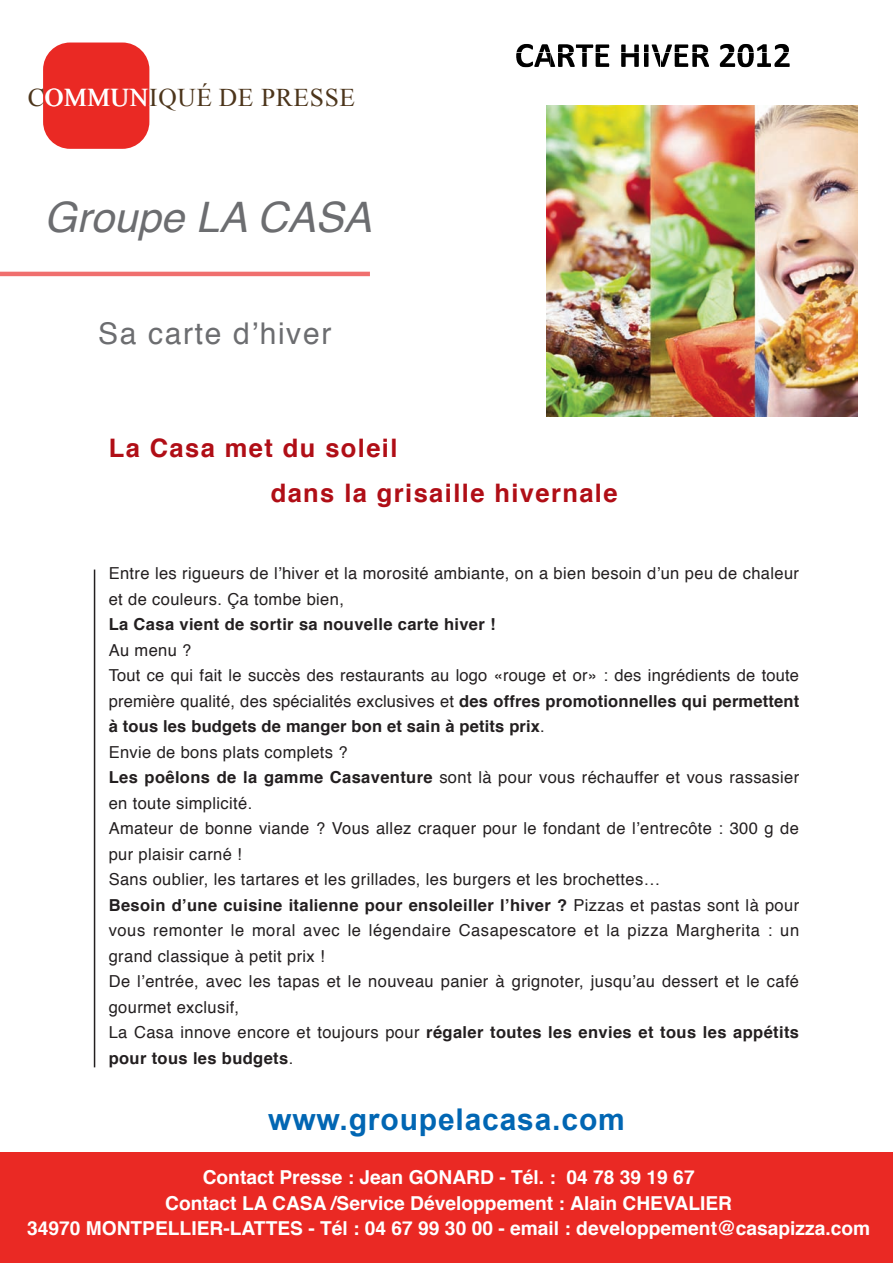
<style>
.page{position:relative;width:893px;height:1263px;background:#fff}
.page>*{position:absolute;margin:0;border:0;box-sizing:border-box;transform-origin:0 0}
.t1{font:italic 42px "Helvetica";color:#6c6d70}
.t2{font:700 30px "Arial";letter-spacing:.03em;color:#0166b3}
.t3{font:30px "Helvetica";letter-spacing:.055em;color:#6c6d70}
.t4{font:700 25.5px/45px "Helvetica";letter-spacing:.055em;color:#b00e16}
.t5{font:25.5px "Times New Roman";letter-spacing:.025em;color:#4c351b}
.t6{font:700 19.2px/25.5px "Helvetica";color:#fff;text-align:center}
.t7{font:16.5px/25.5px "Helvetica";letter-spacing:.02em;color:#231f20}
.t8{font:700 16.5px "Helvetica";letter-spacing:.02em;color:#231f20}
.s1{color:#fff}
.s2{font-weight:700}
</style>
<div class="page">
<hr style="left:0;top:272px;width:370px;height:4px;background:#f06f6e">
<div style="left:43px;top:43px;width:106px;height:106px;background:#ea2924;border-radius:27px"></div>
<div style="left:0;top:1152px;width:893px;height:111px;background:#ea2924"></div>
<hr style="left:94px;top:569px;width:1px;height:498px;background:#231f20">
<img style="left:516px;top:44px;width:232px;height:24px">
<img style="left:621px;top:44px;width:146px;height:23px">
<img style="left:621px;top:44px;width:38px;height:9px">
<img style="left:576px;top:44px;width:35px;height:23px">
<img style="left:550px;top:44px;width:59px;height:9px">
<img style="left:720px;top:48px;width:47px;height:5px">
<img style="left:665px;top:47px;width:43px;height:6px">
<img style="left:774px;top:44px;width:16px;height:23px">
<img style="left:517px;top:62px;width:33px;height:5px">
<img style="left:621px;top:57px;width:40px;height:10px">
<img style="left:582px;top:53px;width:27px;height:14px">
<img style="left:550px;top:53px;width:25px;height:7px">
<img style="left:550px;top:60px;width:25px;height:7px">
<img style="left:720px;top:62px;width:51px;height:5px">
<img style="left:661px;top:62px;width:48px;height:5px">
<img style="left:546px;top:106px;width:311px;height:310px">
<h3 class="t5" style="left:28px;top:83px;width:329px">C<span class="s1">OMMUN</span>IQUÉ DE PRESSE</h3>
<h1 class="t1" style="left:44px;top:200px;width:329px">Groupe LA CASA</h1>
<h2 class="t3" style="left:98px;top:321px;width:235px">Sa carte d’hiver</h2>
<h3 class="t4" style="left:271px;top:428px;width:348px;text-indent:-162px">La Casa met du soleil<br>dans la grisaille hivernale</h3>
<p class="t7" style="left:109px;top:562px;width:692px">Entre les rigueurs de l’hiver et la morosité ambiante, on a bien besoin d’un peu de chaleur et de couleurs. Ça tombe bien,</p>
<p class="t8" style="left:109px;top:617px;width:388px">La Casa vient de sortir sa nouvelle carte hiver !</p>
<p class="t7" style="left:109px;top:638px;width:692px">Au menu ?<br>Tout ce qui fait le succès des restaurants au logo «rouge et or» : des ingrédients de toute première qualité, des spécialités exclusives et <span class="s2">des offres promotionnelles qui permettent à tous les budgets de manger bon et sain à petits prix</span>.<br>Envie de bons plats complets ?<br><span class="s2">Les poêlons de la gamme Casaventure</span> sont là pour vous réchauffer et vous rassasier en toute simplicité.<br>Amateur de bonne viande ? Vous allez craquer pour le fondant de l’entrecôte : 300 g de pur plaisir carné !<br>Sans oublier, les tartares et les grillades, les burgers et les brochettes…<br><span class="s2">Besoin d’une cuisine italienne pour ensoleiller l’hiver ?</span> Pizzas et pastas sont là pour vous remonter le moral avec le légendaire Casapescatore et la pizza Margherita : un grand classique à petit prix !<br>De l’entrée, avec les tapas et le nouveau panier à grignoter, jusqu’au dessert et le café gourmet exclusif,<br>La Casa innove encore et toujours pour <span class="s2">régaler toutes les envies et tous les appétits pour tous les budgets</span>.</p>
<h2 class="t2" style="left:268px;top:1103px;width:358px">www.groupelacasa.com</h2>
<p class="t6" style="left:27px;top:1166px;width:845px">Contact Presse : Jean GONARD - Tél. : 04 78 39 19 67<br>Contact LA CASA /Service Développement : Alain CHEVALIER<br>34970 MONTPELLIER-LATTES - Tél : 04 67 99 30 00 - email : developpement@casapizza.com</p>
</div>
